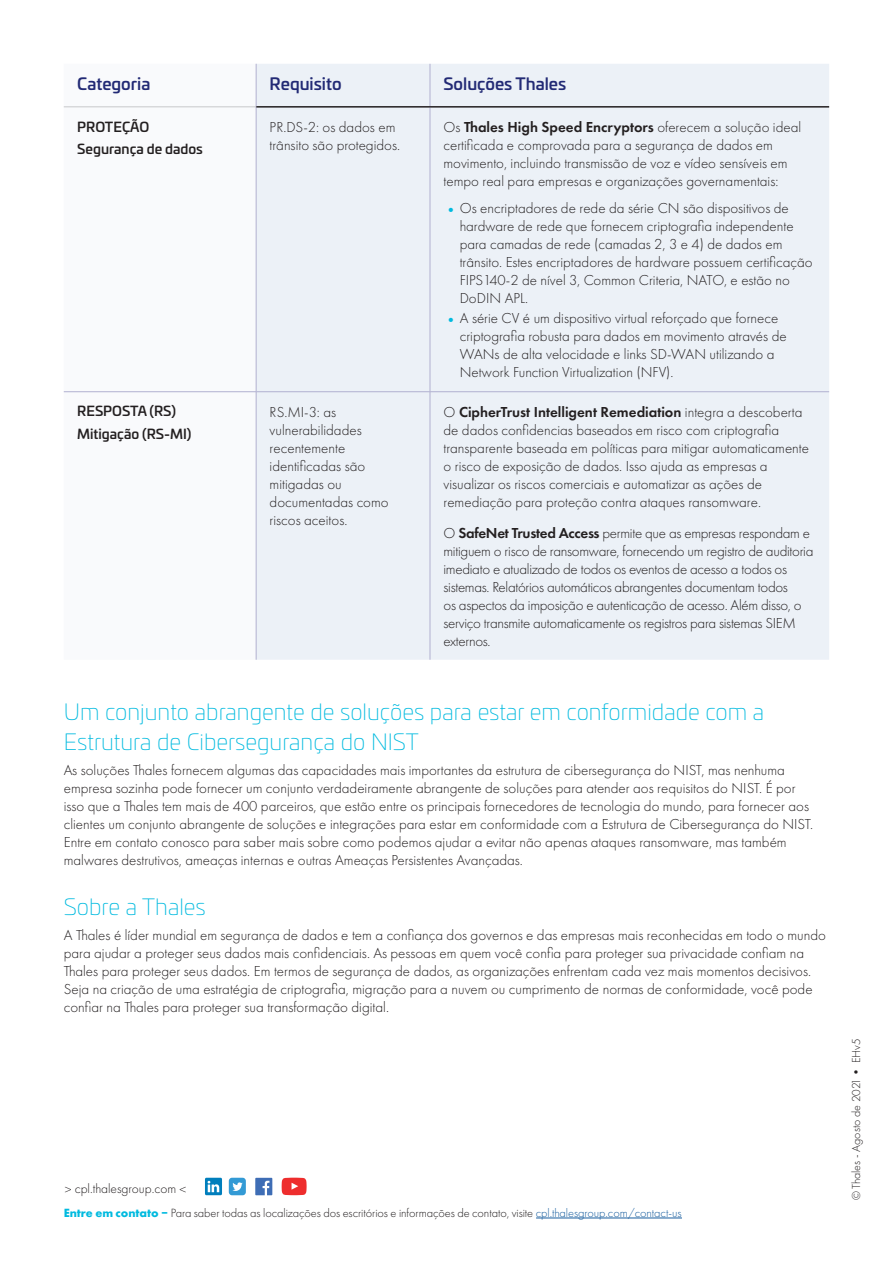
<style>
.page{position:relative;width:893px;height:1263px;background:#fff}
.page>*{position:absolute;margin:0;border:0;box-sizing:border-box;transform-origin:0 0}
.t1{font:200 22.5px/30px "Univia Pro";color:#00badf}
.t2{font:500 16.5px "Univia Pro";color:#222a75}
.t3{font:300 15px/18px "Futura PT";color:#231f20}
.t4{font:300 15px/18px "Futura PT";letter-spacing:-.02em;color:#231f20}
.t5{font:500 13.5px/22.5px "Univia Pro";color:#231f20}
.t6{font:300 13.5px "Futura PT";color:#231f20}
.t7{font:300 12.3px "Futura PT";letter-spacing:-.005em;color:#231f20}
.t8{font:300 12px "Futura PT";color:#231f20}
.s1{font-weight:600}
.s2{color:#00badf}
.s3{font-weight:700;color:#00badf}
.s4{color:#175d9e}
</style>
<div class="page">
<hr style="left:536px;top:1218px;width:146px;height:1px;background:#175d9e">
<svg style="left:229px;top:1178px;width:17px;height:17px"></svg>
<svg style="left:255px;top:1178px;width:17px;height:17px"></svg>
<svg style="left:205px;top:1178px;width:17px;height:17px"></svg>
<svg style="left:282px;top:1178px;width:25px;height:17px"></svg>
<svg style="left:64px;top:64px;width:192px;height:596px"></svg>
<div style="left:257px;top:64px;width:572px;height:596px;background:#ecf1f7"></div>
<hr style="left:64px;top:107px;width:192px;height:1px;background:#c7c8ca">
<hr style="left:64px;top:391px;width:192px;height:1px;background:#b1b0d0">
<hr style="left:256px;top:64px;width:1px;height:43px;background:#b1b0d0">
<hr style="left:430px;top:64px;width:1px;height:42px;background:#b1b0d0">
<hr style="left:256px;top:107px;width:1px;height:285px;background:#b1b0d0">
<hr style="left:430px;top:108px;width:1px;height:284px;background:#b1b0d0">
<hr style="left:256px;top:391px;width:174px;height:1px;background:#b1b0d0">
<hr style="left:256px;top:392px;width:1px;height:268px;background:#b1b0d0">
<hr style="left:430px;top:391px;width:399px;height:1px;background:#b1b0d0">
<hr style="left:430px;top:392px;width:1px;height:268px;background:#b1b0d0">
<hr style="left:256px;top:106px;width:174px;height:2px;background:#231f20">
<hr style="left:430px;top:106px;width:399px;height:2px;background:#231f20">
<p class="t2" style="left:77px;top:72px;width:75px">Categoria</p>
<p class="t2" style="left:270px;top:72px;width:73px">Requisito</p>
<p class="t2" style="left:443px;top:72px;width:124px">Soluções Thales</p>
<p class="t5" style="left:77px;top:115px;width:127px">PROTEÇÃO<br>Segurança de dados</p>
<p class="t3" style="left:270px;top:118px;width:132px">PR.DS-2: os dados em trânsito são protegidos.</p>
<p class="t3" style="left:443px;top:118px;width:359px">Os <span class="s1">Thales High Speed Encryptors</span> oferecem a solução ideal certificada e comprovada para a segurança de dados em movimento, incluindo transmissão de voz e vídeo sensíveis em tempo real para empresas e organizações governamentais:</p>
<p class="t3" style="left:460px;top:199px;width:354px;text-indent:-16px"><span class="s2">•</span>Os encriptadores de rede da série CN são dispositivos de hardware de rede que fornecem criptografia independente para camadas de rede (camadas 2, 3 e 4) de dados em trânsito. Estes encriptadores de hardware possuem certificação FIPS140-2 de nível 3, Common Criteria, NATO, e estão no DoDIN APL.</p>
<p class="t3" style="left:460px;top:310px;width:328px;text-indent:-16px"><span class="s2">•</span>A série CV é um dispositivo virtual reforçado que fornece criptografia robusta para dados em movimento através de WANs de alta velocidade e links SD-WAN utilizando a Network Function Virtualization (NFV).</p>
<p class="t5" style="left:77px;top:399px;width:116px">RESPOSTA (RS)<br>Mitigação (RS-MI)</p>
<p class="t3" style="left:270px;top:403px;width:121px">RS.MI-3: as vulnerabilidades recentemente identificadas são mitigadas ou documentadas como riscos aceitos.</p>
<p class="t3" style="left:443px;top:403px;width:367px">O <span class="s1">CipherTrust Intelligent Remediation</span> integra a descoberta de dados confidencias baseados em risco com criptografia transparente baseada em políticas para mitigar automaticamente o risco de exposição de dados. Isso ajuda as empresas a visualizar os riscos comerciais e automatizar as ações de remediação para proteção contra ataques ransomware.</p>
<p class="t4" style="left:443px;top:524px;width:371px">O <span class="s1">SafeNet Trusted Access</span> permite que as empresas respondam e mitiguem o risco de ransomware, fornecendo um registro de auditoria imediato e atualizado de todos os eventos de acesso a todos os sistemas. Relatórios automáticos abrangentes documentam todos<br>os aspectos da imposição e autenticação de acesso. Além disso, o serviço transmite automaticamente os registros para sistemas SIEM externos.</p>
<h1 class="t1" style="left:64px;top:696px;width:702px">Um conjunto abrangente de soluções para estar em conformidade com a<br>Estrutura de Cibersegurança do NIST</h1>
<p class="t3" style="left:64px;top:761px;width:751px">As soluções Thales fornecem algumas das capacidades mais importantes da estrutura de cibersegurança do NIST, mas nenhuma empresa sozinha pode fornecer um conjunto verdadeiramente abrangente de soluções para atender aos requisitos do NIST. É por isso que a Thales tem mais de 400 parceiros, que estão entre os principais fornecedores de tecnologia do mundo, para fornecer aos clientes um conjunto abrangente de soluções e integrações para estar em conformidade com a Estrutura de Cibersegurança do NIST.<br>Entre em contato conosco para saber mais sobre como podemos ajudar a evitar não apenas ataques ransomware, mas também malwares destrutivos, ameaças internas e outras Ameaças Persistentes Avançadas.</p>
<h1 class="t1" style="left:64px;top:891px;width:144px">Sobre a Thales</h1>
<p class="t3" style="left:64px;top:926px;width:764px">A Thales é líder mundial em segurança de dados e tem a confiança dos governos e das empresas mais reconhecidas em todo o mundo para ajudar a proteger seus dados mais confidenciais. As pessoas em quem você confia para proteger sua privacidade confiam na Thales para proteger seus dados. Em termos de segurança de dados, as organizações enfrentam cada vez mais momentos decisivos.<br>Seja na criação de uma estratégia de criptografia, migração para a nuvem ou cumprimento de normas de conformidade, você pode confiar na Thales para proteger sua transformação digital.</p>
<p class="t6" style="left:65px;top:1181px;width:123px">&gt; cpl.thalesgroup.com &lt;</p>
<p class="t7" style="left:64px;top:1206px;width:619px"><span class="s3">Entre em contato –</span> Para saber todas as localizações dos escritórios e informações de contato, visite <span class="s4">cpl.thalesgroup.com/contact-us</span></p>
<p class="t8" style="left:849px;top:1200px;width:163px;rotate:-90deg">© Thales - Agosto de 2021• EHv5</p>
</div>
